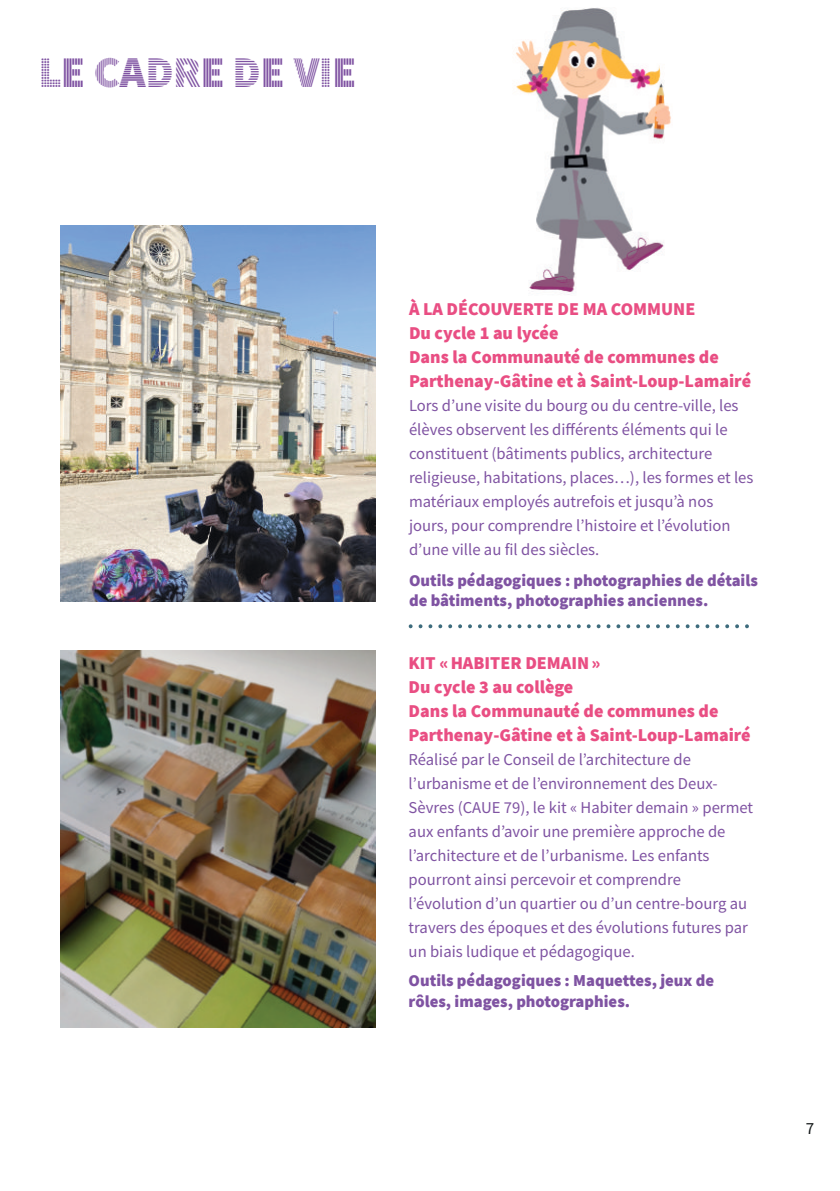
<style>
.page{position:relative;width:840px;height:1191px;background:#fff}
.page>*{position:absolute;margin:0;border:0;box-sizing:border-box;transform-origin:0 0}
.t1{font:900 44px "Source Sans Pro DISPLAYV2";letter-spacing:-.01em;color:#7f53a2}
.t2{font:900 18px/24px "Source Sans Pro";color:#e94e83}
.t3{font:17px "Source Sans Pro";color:#121617}
.t4{font:16.6px/24px "Source Sans Pro";color:#7f53a2}
.t5{font:900 16.6px/20.6px "Source Sans Pro";color:#7f53a2}
</style>
<div class="page">
<img style="left:515px;top:8px;width:156px;height:287px">
<img style="left:60px;top:225px;width:315px;height:377px">
<img style="left:60px;top:651px;width:315px;height:376px">
<svg style="left:410px;top:624px;width:336px;height:4px"></svg>
<h1 class="t1" style="left:39px;top:54px;width:319px">LE CADRE DE VIE</h1>
<p class="t2" style="left:409px;top:298px;width:343px">À LA DÉCOUVERTE DE MA COMMUNE<br>Du cycle 1 au lycée<br>Dans la Communauté de communes de<br>Parthenay-Gâtine et à Saint-Loup-Lamairé</p>
<p class="t4" style="left:409px;top:395px;width:346px">Lors d’une visite du bourg ou du centre-ville, les élèves observent les différents éléments qui le constituent (bâtiments publics, architecture religieuse, habitations, places…), les formes et les matériaux employés autrefois et jusqu’à nos jours, pour comprendre l’histoire et l’évolution d’une ville au fil des siècles.</p>
<p class="t5" style="left:409px;top:571px;width:350px">Outils pédagogiques : photographies de détails de bâtiments, photographies anciennes.</p>
<p class="t2" style="left:408px;top:652px;width:343px">KIT «HABITER DEMAIN »<br>Du cycle 3 au collège<br>Dans la Communauté de communes de<br>Parthenay-Gâtine et à Saint-Loup-Lamairé</p>
<p class="t4" style="left:408px;top:749px;width:346px">Réalisé par le Conseil de l’architecture de l’urbanisme et de l’environnement des Deux-Sèvres (CAUE 79), le kit « Habiter demain » permet aux enfants d’avoir une première approche de l’architecture et de l’urbanisme. Les enfants pourront ainsi percevoir et comprendre l’évolution d’un quartier ou d’un centre-bourg au travers des époques et des évolutions futures par un biais ludique et pédagogique.</p>
<p class="t5" style="left:408px;top:972px;width:307px">Outils pédagogiques : Maquettes, jeux de rôles, images, photographies.</p>
<p class="t3" style="left:805px;top:1121px;width:10px">7</p>
</div>
